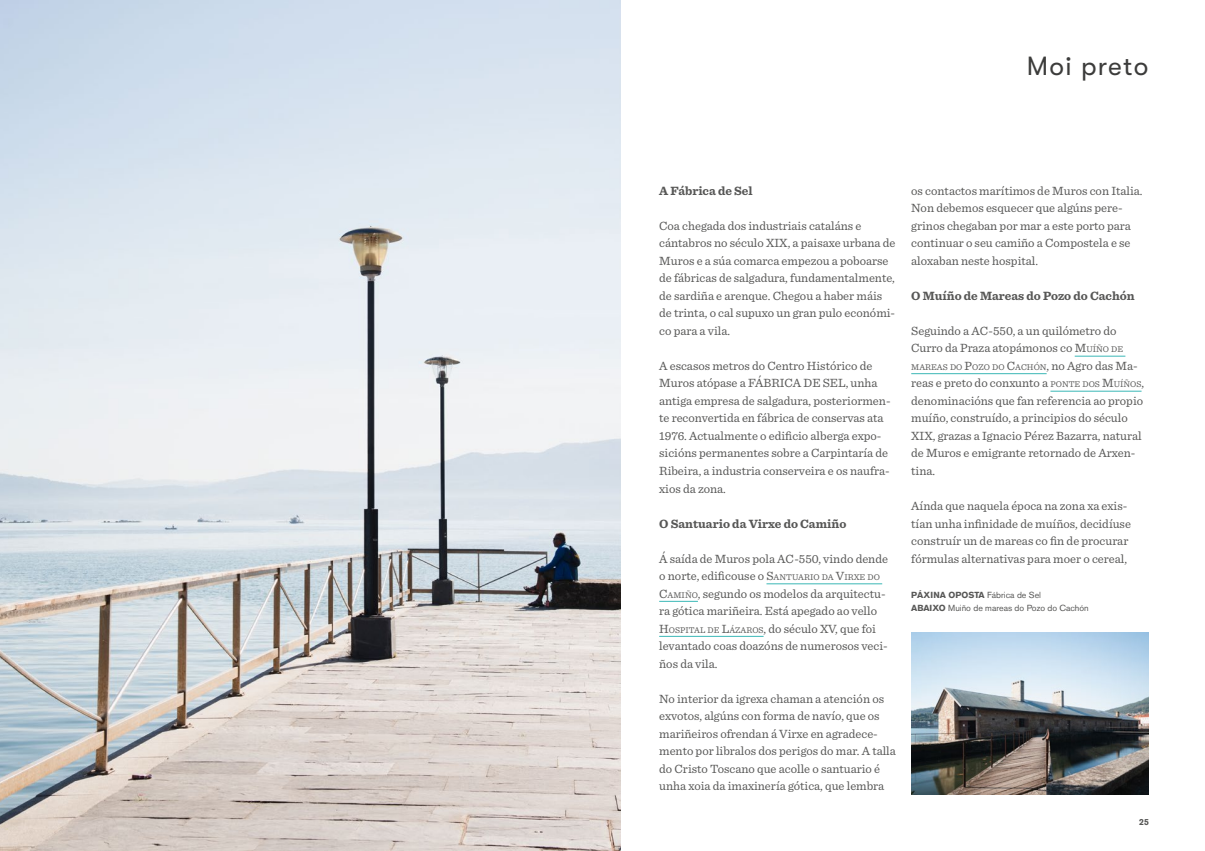
<style>
.page{position:relative;width:1205px;height:851px;background:#fff}
.page>*{position:absolute;margin:0;border:0;box-sizing:border-box;transform-origin:0 0}
.t1{font:26.25px "GT Walsheim";letter-spacing:.05em;color:#3c3c3b}
.t2{font:12.5px/17.5px "Sentinel";color:#575756}
.t3{font:700 12.5px "Sentinel";color:#575756}
.t4{font:8.75px/13.8px "Akzidenz Grotesk BE";color:#575756}
.t5{font:8.75px "Sentinel";color:#575756}
.t6{font:700 8.75px "Akzidenz Grotesk BE";color:#575756}
.s1{font-style:inherit}
.s2{font-size:8.75px}
.s3{font-size:12.5px}
.s4{font-weight:700}
</style>
<div class="page">
<img style="left:911px;top:632px;width:237px;height:162px">
<hr style="left:766px;top:583px;width:116px;height:1px;background:#3bb7b6">
<hr style="left:659px;top:601px;width:39px;height:1px;background:#3bb7b6">
<hr style="left:659px;top:636px;width:104px;height:1px;background:#3bb7b6">
<hr style="left:1074px;top:356px;width:51px;height:1px;background:#3bb7b6">
<hr style="left:911px;top:373px;width:135px;height:1px;background:#3bb7b6">
<hr style="left:1050px;top:391px;width:91px;height:1px;background:#3bb7b6">
<img style="left:0;top:0;width:620px;height:850px">
<p class="t1" style="left:1027px;top:51px;width:123px">Moi preto</p>
<p class="t3" style="left:659px;top:181px;width:95px">A Fábrica de Sel</p>
<p class="t2" style="left:659px;top:216px;width:238px">Coa chegada dos industriais cataláns e cántabros no século XIX, a paisaxe urbana de Muros e a súa comarca empezou a poboarse de fábricas de salgadura, fundamentalmente, de sardiña e arenque. Chegou a haber máis de trinta, o cal supuxo un gran pulo económi&shy;co para a vila.</p>
<p class="t2" style="left:659px;top:356px;width:233px">A escasos metros do Centro Histórico de Muros atópase a FÁBRICA DE SEL, unha antiga empresa de salgadura, posteriormen&shy;te reconvertida en fábrica de conservas ata 1976. Actualmente o edificio alberga expo&shy;sicións permanentes sobre a Carpintaría de Ribeira, a industria conserveira e os naufra&shy;xios da zona.</p>
<p class="t3" style="left:659px;top:513px;width:189px">O Santuario da Virxe do Camiño</p>
<p class="t2" style="left:659px;top:548px;width:230px">Á saída de Muros pola AC-550, vindo dende o norte, edificouse o <span class="s1">S</span><span class="s2">ANTUARIO DA</span> <span class="s1">V</span><span class="s2">IRXE DO </span><span class="s1">C</span><span class="s2">AMIÑO</span>, segundo os modelos da arquitectu&shy;ra gótica mariñeira. Está apegado ao vello <span class="s1">H</span><span class="s2">OSPITAL DE</span> <span class="s1">L</span><span class="s2">ÁZAROS</span>, do século XV, que foi levantado coas doazóns de numerosos veci&shy;ños da vila.</p>
<p class="t2" style="left:659px;top:688px;width:238px">No interior da igrexa chaman a atención os exvotos, algúns con forma de navío, que os mariñeiros ofrendan á Virxe en agradece&shy;mento por libralos dos perigos do mar. A talla do Cristo Toscano que acolle o santuario é unha xoia da imaxinería gótica, que lembra</p>
<p class="t2" style="left:911px;top:181px;width:233px">os contactos marítimos de Muros con Italia.<br>Non debemos esquecer que algúns pere&shy;grinos chegaban por mar a este porto para continuar o seu camiño a Compostela e se aloxaban neste hospital.</p>
<p class="t3" style="left:911px;top:286px;width:225px">O Muíño de Mareas do Pozo do Cachón</p>
<p class="t2" style="left:911px;top:321px;width:213px">Seguindo a AC-550, a un quilómetro do<br>Curro da Praza atopámonos co <span class="s1">M</span><span class="s2">UÍÑO DE</span></p>
<p class="t5" style="left:911px;top:360px;width:228px">MAREAS DO <span class="s3">P</span>OZO DO <span class="s3">C</span>ACHÓN<span class="s3">, no Agro das Ma-</span></p>
<p class="t2" style="left:911px;top:373px;width:234px">reas e preto do conxunto a <span class="s2">PONTE DOS</span> <span class="s1">M</span><span class="s2">UÍÑOS</span>, denominacións que fan referencia ao propio muíño, construído, a principios do século XIX, grazas a Ignacio Pérez Bazarra, natural de Muros e emigrante retornado de Arxen&shy;tina.</p>
<p class="t2" style="left:911px;top:496px;width:221px">Aínda que naquela época na zona xa exis&shy;tían unha infinidade de muíños, decidíuse construír un de mareas co fin de procurar fórmulas alternativas para moer o cereal,</p>
<p class="t4" style="left:911px;top:587px;width:179px"><span class="s4">PÁXINA OPOSTA</span> Fábrica de Sel<br><span class="s4">ABAIXO</span> Muiño de mareas do Pozo do Cachón</p>
<p class="t6" style="left:1139px;top:817px;width:11px">25</p>
</div>
